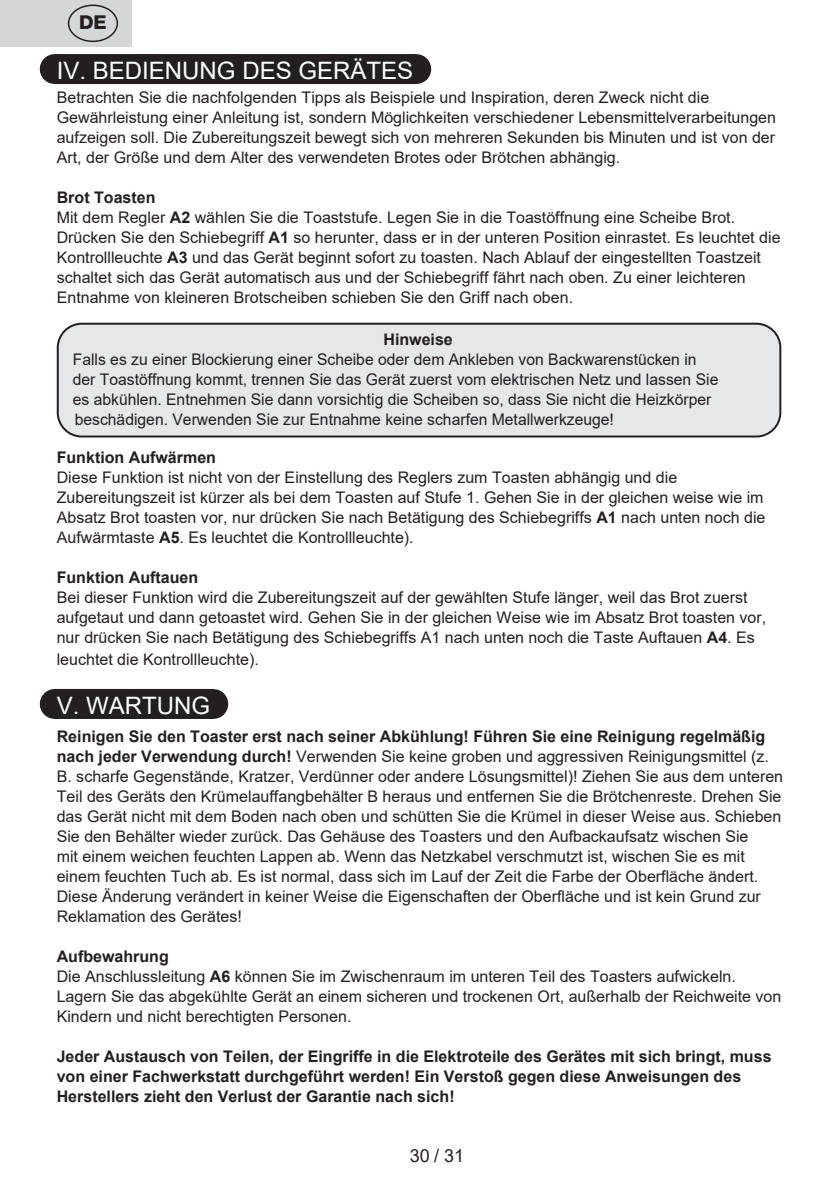
<style>
.page{position:relative;width:840px;height:1191px;background:#fff}
.page>*{position:absolute;margin:0;border:0;box-sizing:border-box;transform-origin:0 0}
.t1{font:24px "Arial";color:#fff}
.t2{font:800 19.2px "Helvetica Neue OT";color:#231f20}
.t3{font:18px "Arial";color:#231f20}
.t4{font:16px/20px "Arial";color:#231f20}
.t5{font:700 16px/20px "Arial";color:#231f20}
.s1{font-weight:700}
</style>
<div class="page">
<div style="left:55px;top:54px;width:360px;height:30px;background:#231f20"></div>
<hr style="left:415px;top:54px;width:1px;height:30px;background:#231f20">
<div style="left:55px;top:689px;width:157px;height:30px;background:#231f20"></div>
<hr style="left:212px;top:689px;width:1px;height:30px;background:#231f20">
<div style="left:58px;top:324px;width:721px;height:112px;background:#e6e7e9;border-radius:24px"></div>
<div style="left:57px;top:323px;width:723px;height:114px;border:2px solid #231f20;border-radius:24px"></div>
<div style="left:0;top:0;width:131px;height:47px;background:#d5d6d8"></div>
<div style="left:68px;top:5px;width:50px;height:37px;border:1px solid #231f20;border-radius:50%"></div>
<p class="t2" style="left:79px;top:11px;width:29px">DE</p>
<h1 class="t1" style="left:57px;top:54px;width:358px">IV. BEDIENUNG DES GERÄTES</h1>
<p class="t4" style="left:57px;top:87px;width:720px">Betrachten Sie die nachfolgenden Tipps als Beispiele und Inspiration, deren Zweck nicht die Gewährleistung einer Anleitung ist, sondern Möglichkeiten verschiedener Lebensmittelverarbeitungen aufzeigen soll. Die Zubereitungszeit bewegt sich von mehreren Sekunden bis Minuten und ist von der Art, der Größe und dem Alter des verwendeten Brotes oder Brötchen abhängig.</p>
<p class="t4" style="left:57px;top:187px;width:725px"><span class="s1">Brot Toasten<br></span>Mit dem Regler <span class="s1">A2</span> wählen Sie die Toaststufe. Legen Sie in die Toastöffnung eine Scheibe Brot.<br>Drücken Sie den Schiebegriff <span class="s1">A1</span> so herunter, dass er in der unteren Position einrastet. Es leuchtet die Kontrollleuchte <span class="s1">A3</span> und das Gerät beginnt sofort zu toasten. Nach Ablauf der eingestellten Toastzeit schaltet sich das Gerät automatisch aus und der Schiebegriff fährt nach oben. Zu einer leichteren Entnahme von kleineren Brotscheiben schieben Sie den Griff nach oben.</p>
<p class="t5" style="left:383px;top:329px;width:71px">Hinweise</p>
<p class="t4" style="left:73px;top:349px;width:646px">Falls es zu einer Blockierung einer Scheibe oder dem Ankleben von Backwarenstücken in der Toastöffnung kommt, trennen Sie das Gerät zuerst vom elektrischen Netz und lassen Sie es abkühlen. Entnehmen Sie dann vorsichtig die Scheiben so, dass Sie nicht die Heizkörper beschädigen. Verwenden Sie zur Entnahme keine scharfen Metallwerkzeuge!</p>
<p class="t5" style="left:57px;top:447px;width:161px">Funktion Aufwärmen</p>
<p class="t4" style="left:57px;top:467px;width:709px">Diese Funktion ist nicht von der Einstellung des Reglers zum Toasten abhängig und die Zubereitungszeit ist kürzer als bei dem Toasten auf Stufe 1. Gehen Sie in der gleichen weise wie im Absatz Brot toasten vor, nur drücken Sie nach Betätigung des Schiebegriffs <span class="s1">A1</span> nach unten noch die Aufwärmtaste <span class="s1">A5</span>. Es leuchtet die Kontrollleuchte).</p>
<p class="t5" style="left:57px;top:567px;width:143px">Funktion Auftauen</p>
<p class="t4" style="left:57px;top:587px;width:710px">Bei dieser Funktion wird die Zubereitungszeit auf der gewählten Stufe länger, weil das Brot zuerst aufgetaut und dann getoastet wird. Gehen Sie in der gleichen Weise wie im Absatz Brot toasten vor, nur drücken Sie nach Betätigung des Schiebegriffs A1 nach unten noch die Taste Auftauen <span class="s1">A4</span>. Es</p>
<p class="t4" style="left:57px;top:649px;width:203px">leuchtet die Kontrollleuchte).</p>
<h1 class="t1" style="left:57px;top:689px;width:155px">V. WARTUNG</h1>
<p class="t4" style="left:57px;top:726px;width:727px"><span class="s1">Reinigen Sie den Toaster erst nach seiner Abkühlung! Führen Sie eine Reinigung regelmäßig nach jeder Verwendung durch!</span> Verwenden Sie keine groben und aggressiven Reinigungsmittel (z.<br>B. scharfe Gegenstände, Kratzer, Verdünner oder andere Lösungsmittel)! Ziehen Sie aus dem unteren Teil des Geräts den Krümelauffangbehälter B heraus und entfernen Sie die Brötchenreste. Drehen Sie das Gerät nicht mit dem Boden nach oben und schütten Sie die Krümel in dieser Weise aus. Schieben Sie den Behälter wieder zurück. Das Gehäuse des Toasters und den Aufbackaufsatz wischen Sie<br>mit einem weichen feuchten Lappen ab. Wenn das Netzkabel verschmutzt ist, wischen Sie es mit einem feuchten Tuch ab. Es ist normal, dass sich im Lauf der Zeit die Farbe der Oberfläche ändert.<br>Diese Änderung verändert in keiner Weise die Eigenschaften der Oberfläche und ist kein Grund zur Reklamation des Gerätes!</p>
<p class="t4" style="left:57px;top:946px;width:725px"><span class="s1">Aufbewahrung<br></span>Die Anschlussleitung <span class="s1">A6</span> können Sie im Zwischenraum im unteren Teil des Toasters aufwickeln.<br>Lagern Sie das abgekühlte Gerät an einem sicheren und trockenen Ort, außerhalb der Reichweite von Kindern und nicht berechtigten Personen.</p>
<p class="t5" style="left:57px;top:1046px;width:716px">Jeder Austausch von Teilen, der Eingriffe in die Elektroteile des Gerätes mit sich bringt, muss von einer Fachwerkstatt durchgeführt werden! Ein Verstoß gegen diese Anweisungen des<br>Herstellers zieht den Verlust der Garantie nach sich!</p>
<p class="t3" style="left:410px;top:1142px;width:56px">30 / 31</p>
</div>
